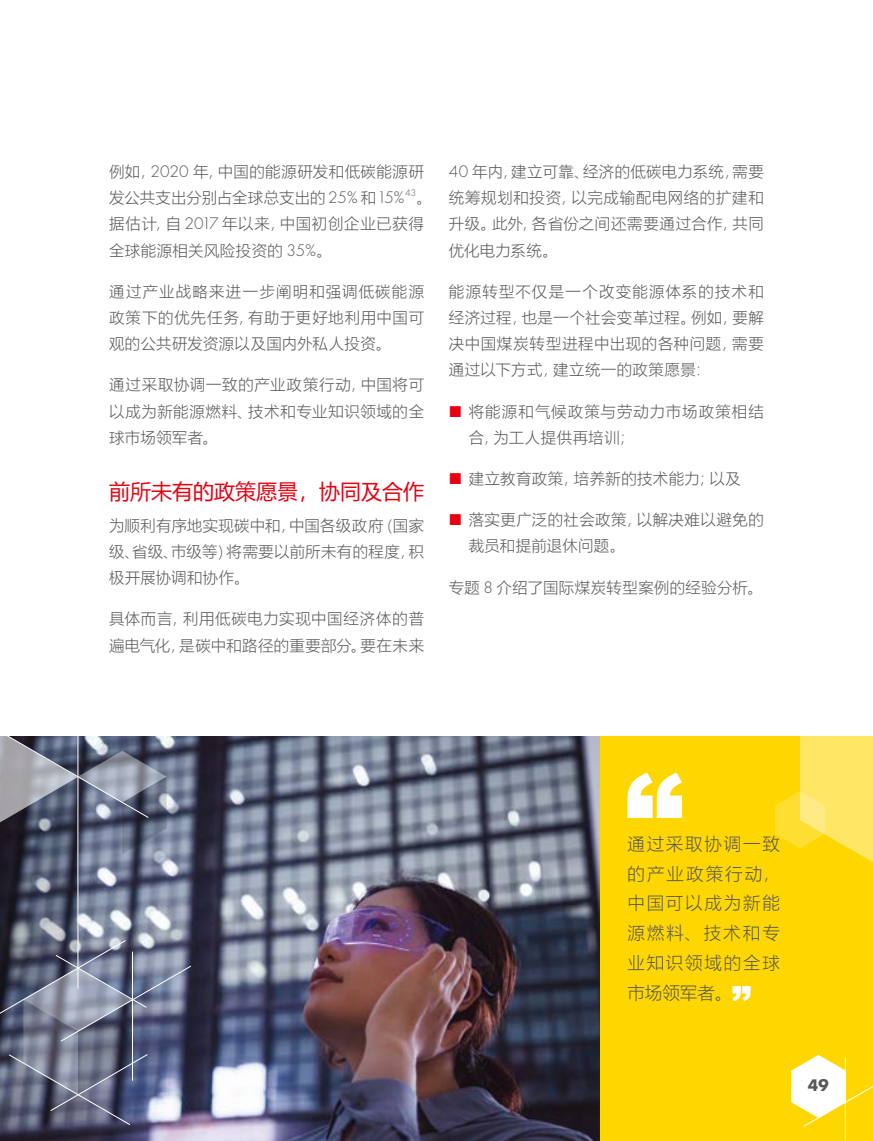
<style>
.page{position:relative;width:873px;height:1141px;background:#fff}
.page>*{position:absolute;margin:0;border:0;box-sizing:border-box;transform-origin:0 0}
.t1{font:21px "Microsoft Ya Hei";color:#e60012}
.t2{font:300 17.5px/29.8px "Microsoft Ya Hei";letter-spacing:.1em;color:#595757;text-align:justify}
.t3{font:300 15.4px/26.2px "Microsoft Ya Hei";letter-spacing:.035em;color:#595757;text-align:justify}
.t4{font:300 15.4px/26.2px "Microsoft Ya Hei";letter-spacing:.06em;color:#595757}
.t5{font:700 15.4px "Shell";color:#595757}
.t6{font:300 8.92px "Shell";color:#595757}
.s1{font-family:"Shell"}
.s2{color:#e60012}
</style>
<div class="page">
<img style="left:0;top:736px;width:600px;height:405px">
<svg style="left:0;top:736px;width:191px;height:390px"></svg>
<div style="left:600px;top:736px;width:272px;height:405px;background:#ffd700"></div>
<svg style="left:775px;top:736px;width:97px;height:126px"></svg>
<svg style="left:732px;top:986px;width:18px;height:15px"></svg>
<svg style="left:627px;top:773px;width:55px;height:45px"></svg>
<hr style="left:845px;top:1057px;width:1px;height:84px;background:#fff">
<svg style="left:791px;top:1055px;width:81px;height:72px"></svg>
<p class="t3" style="left:109px;top:158px;width:316px">例如，<span class="s1">2020</span> 年，中国的能源研发和低碳能源研发公共支出分别占全球总支出的 <span class="s1">25%</span> 和 <span class="s1">15%</span></p>
<p class="t6" style="left:405px;top:186px;width:12px">43</p>
<p class="t3" style="left:109px;top:184px;width:324px;text-align:left;text-indent:307px">。据估计，自 <span class="s1">2017</span> 年以来，中国初创企业已获得全球能源相关风险投资的 <span class="s1">35%</span>。</p>
<p class="t3" style="left:109px;top:278px;width:316px">通过产业战略来进一步阐明和强调低碳能源政策下的优先任务，有助于更好地利用中国可观的公共研发资源以及国内外私人投资。</p>
<p class="t3" style="left:109px;top:371px;width:316px">通过采取协调一致的产业政策行动，中国将可以成为新能源燃料、技术和专业知识领域的全球市场领军者。</p>
<h1 class="t1" style="left:109px;top:477px;width:316px">前所未有的政策愿景，协同及合作</h1>
<p class="t3" style="left:109px;top:512px;width:316px">为顺利有序地实现碳中和，中国各级政府（国家级、省级、市级等）将需要以前所未有的程度，积极开展协调和协作。</p>
<p class="t3" style="left:109px;top:605px;width:316px">具体而言，利用低碳电力实现中国经济体的普遍电气化，是碳中和路径的重要部分。要在未来</p>
<p class="t3" style="left:449px;top:158px;width:316px"><span class="s1">40</span> 年内，建立可靠、经济的低碳电力系统，需要统筹规划和投资，以完成输配电网络的扩建和升级。此外，各省份之间还需要通过合作，共同优化电力系统。</p>
<p class="t3" style="left:449px;top:278px;width:316px">能源转型不仅是一个改变能源体系的技术和经济过程，也是一个社会变革过程。例如，要解决中国煤炭转型进程中出现的各种问题，需要通过以下方式，建立统一的政策愿景：</p>
<p class="t4" style="left:468px;top:398px;width:296px;text-indent:-20px"><span class="s2">■</span> 将能源和气候政策与劳动力市场政策相结合，为工人提供再培训；</p>
<p class="t3" style="left:449px;top:465px;width:293px"><span class="s2">■</span> 建立教育政策，培养新的技术能力；以及</p>
<p class="t3" style="left:468px;top:506px;width:296px;text-indent:-20px"><span class="s2">■</span> 落实更广泛的社会政策，以解决难以避免的裁员和提前退休问题。</p>
<p class="t3" style="left:449px;top:574px;width:315px">专题 <span class="s1">8</span> 介绍了国际煤炭转型案例的经验分析。</p>
<p class="t2" style="left:627px;top:828px;width:154px">通过采取协调一致的产业政策行动，中国可以成为新能源燃料、技术和专业知识领域的全球市场领军者。</p>
<p class="t5" style="left:807px;top:1073px;width:23px">49</p>
</div>
